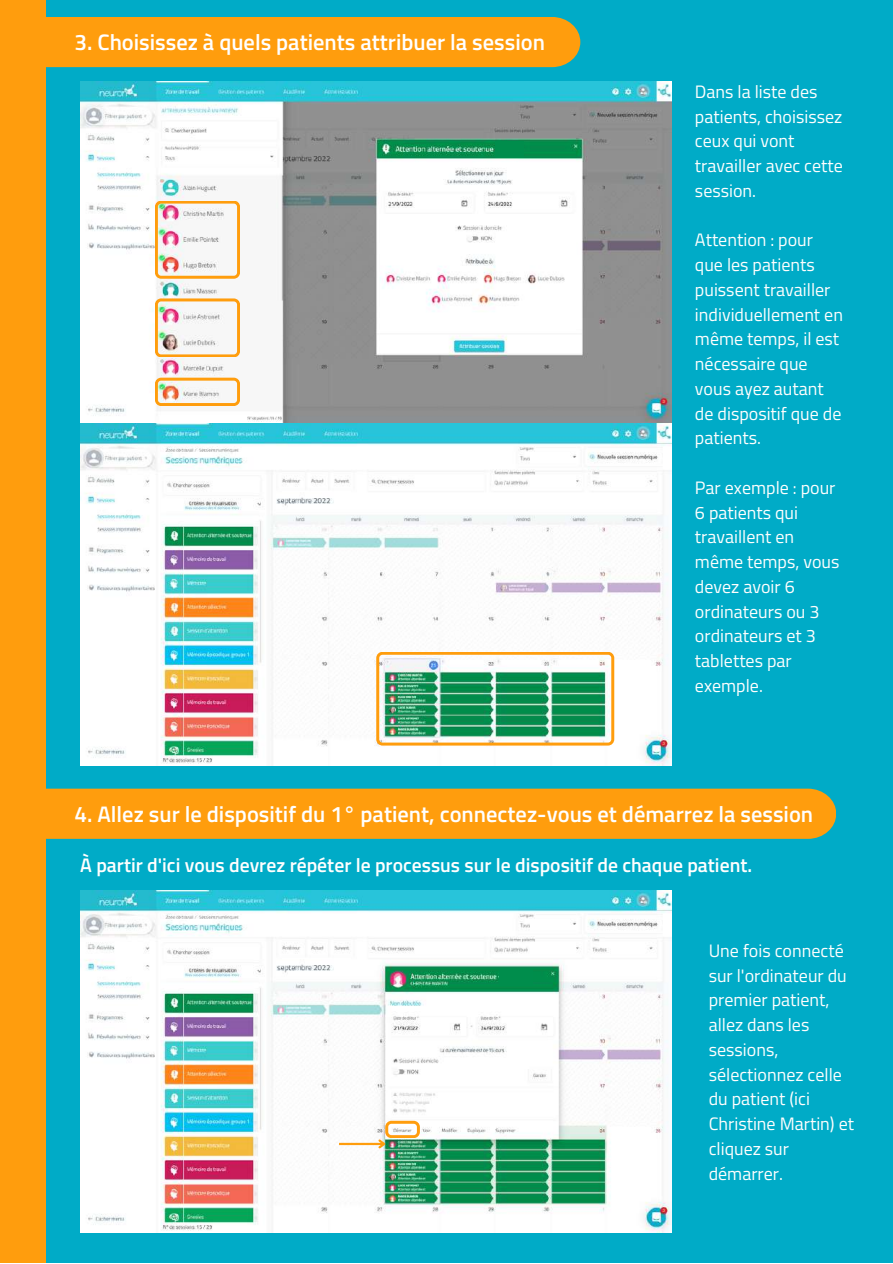
<style>
.page{position:relative;width:893px;height:1264px;background:#fff}
.page>*{position:absolute;margin:0;border:0;box-sizing:border-box;transform-origin:0 0}
.t1{font:600 22.5px "Titillium Web";color:#fff}
.t2{font:600 19.65px "Titillium Web";color:#fff}
.t3{font:18px/24.8px "Titillium Web";color:#fefefe}
</style>
<div class="page">
<div style="left:0;top:0;width:892px;height:1262px;background:#00abc7"></div>
<div style="left:45px;top:788px;width:790px;height:50px;background:#ff9d0d"></div>
<div style="left:0;top:0;width:45px;height:1262px;background:#ff9d0d"></div>
<div style="left:45px;top:17px;width:535px;height:50px;background:#ff9d0d"></div>
<img style="left:80px;top:82px;width:591px;height:683px">
<img style="left:155px;top:200px;width:85px;height:78px">
<svg style="left:155px;top:298px;width:85px;height:59px;background:#efdcc7"></svg>
<svg style="left:155px;top:377px;width:85px;height:29px;background:#f2d5ad"></svg>
<svg style="left:376px;top:651px;width:238px;height:94px;background:#78b68a"></svg>
<img style="left:80px;top:890px;width:591px;height:342px">
<hr style="left:339px;top:1142px;width:45px;height:3px;background:#ff9d0d">
<svg style="left:376px;top:1120px;width:43px;height:30px"></svg>
<img style="left:495px;top:142px;width:28px;height:15px">
<img style="left:499px;top:969px;width:34px;height:16px">
<p class="t1" style="left:74px;top:25px;width:472px">3. Choisissez à quels patients attribuer la session</p>
<p class="t3" style="left:695px;top:79px;width:149px">Dans la liste des patients, choisissez ceux qui vont travailler avec cette session.</p>
<p class="t3" style="left:695px;top:227px;width:149px">Attention : pour que les patients puissent travailler individuellement en même temps, il est nécessaire que vous ayez autant de dispositif que de patients.</p>
<p class="t3" style="left:695px;top:475px;width:146px">Par exemple : pour<br>6 patients qui travaillent en même temps, vous devez avoir 6 ordinateurs ou 3 ordinateurs et 3 tablettes par exemple.</p>
<p class="t1" style="left:74px;top:796px;width:740px">4. Allez sur le dispositif du 1° patient, connectez-vous et démarrez la session</p>
<p class="t2" style="left:80px;top:849px;width:673px">À partir d'ici vous devrez répéter le processus sur le dispositif de chaque patient.</p>
<p class="t3" style="left:708px;top:937px;width:147px">Une fois connecté sur l'ordinateur du premier patient, allez dans les sessions, sélectionnez celle du patient (ici<br>Christine Martin) et cliquez sur démarrer.</p>
</div>
